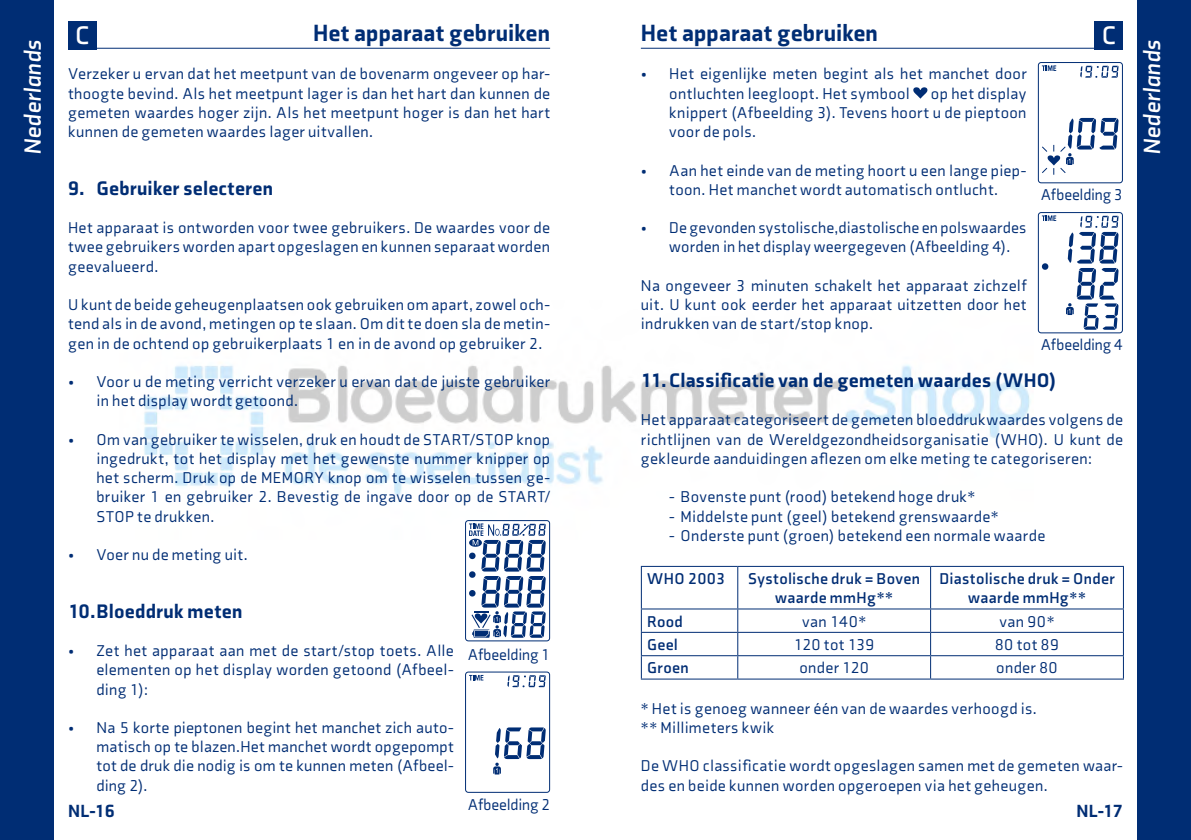
<style>
.page{position:relative;width:1191px;height:840px;background:#fff}
.page>*{position:absolute;margin:0;border:0;box-sizing:border-box;transform-origin:0 0}
.t1{font:700 26px "Axia";color:#fff}
.t2{font:900 24px "Axia";letter-spacing:.01em;color:#002d74}
.t3{font:italic 700 24px "Axia";letter-spacing:.01em;color:#fff}
.t4{font:900 20px "Axia";letter-spacing:.02em;color:#002d74}
.t5{font:900 18px "Axia";letter-spacing:-.015em;color:#002d74}
.t6{font:16px/19.2px "Axia";letter-spacing:.025em;color:#002d74;text-align:justify}
.t7{font:700 16px/19.2px "Axia";letter-spacing:.025em;color:#002d74;text-align:center}
.t8{font:16px "Axia";letter-spacing:-.005em;color:#002d74}
</style>
<div class="page">
<img style="left:144px;top:333px;width:927px;height:206px">
<div style="left:1137px;top:0;width:54px;height:839px;background:#002d74"></div>
<div style="left:0;top:0;width:54px;height:839px;background:#002d74"></div>
<hr style="left:641px;top:48px;width:482px;height:1px;background:#002d74">
<hr style="left:68px;top:48px;width:482px;height:1px;background:#002d74">
<div style="left:1094px;top:21px;width:29px;height:28px;background:#002d74"></div>
<div style="left:68px;top:21px;width:28px;height:28px;background:#002d74"></div>
<svg style="left:469px;top:523px;width:77px;height:114px"></svg>
<div style="left:465px;top:520px;width:85px;height:121px;border:1px solid #002d74;border-radius:3px"></div>
<svg style="left:913px;top:87px;width:14px;height:12px"></svg>
<svg style="left:493px;top:727px;width:53px;height:47px"></svg>
<svg style="left:507px;top:675px;width:39px;height:12px"></svg>
<svg style="left:469px;top:674px;width:14px;height:6px"></svg>
<div style="left:465px;top:671px;width:85px;height:121px;border:1px solid #002d74;border-radius:3px"></div>
<svg style="left:1080px;top:66px;width:38px;height:12px"></svg>
<svg style="left:1041px;top:65px;width:15px;height:6px"></svg>
<svg style="left:1042px;top:118px;width:76px;height:57px"></svg>
<div style="left:1037px;top:62px;width:86px;height:121px;border:1px solid #002d74;border-radius:3px"></div>
<svg style="left:1041px;top:263px;width:7px;height:7px"></svg>
<svg style="left:1066px;top:215px;width:52px;height:114px"></svg>
<svg style="left:1041px;top:215px;width:15px;height:6px"></svg>
<div style="left:1037px;top:212px;width:86px;height:121px;border:1px solid #002d74;border-radius:3px"></div>
<hr style="left:641px;top:565px;width:97px;height:1px;background:#002d74">
<hr style="left:641px;top:566px;width:1px;height:42px;background:#002d74">
<hr style="left:738px;top:565px;width:192px;height:1px;background:#002d74">
<hr style="left:737px;top:566px;width:1px;height:42px;background:#002d74">
<hr style="left:930px;top:565px;width:194px;height:1px;background:#002d74">
<hr style="left:930px;top:566px;width:1px;height:42px;background:#002d74">
<hr style="left:1123px;top:566px;width:1px;height:42px;background:#002d74">
<hr style="left:641px;top:608px;width:97px;height:1px;background:#002d74">
<hr style="left:738px;top:608px;width:192px;height:1px;background:#002d74">
<hr style="left:930px;top:608px;width:194px;height:1px;background:#002d74">
<hr style="left:641px;top:631px;width:97px;height:1px;background:#002d74">
<hr style="left:738px;top:631px;width:192px;height:1px;background:#002d74">
<hr style="left:930px;top:631px;width:194px;height:1px;background:#002d74">
<hr style="left:641px;top:654px;width:97px;height:1px;background:#002d74">
<svg style="left:641px;top:609px;width:1px;height:69px"></svg>
<hr style="left:738px;top:654px;width:192px;height:1px;background:#002d74">
<svg style="left:737px;top:609px;width:1px;height:69px"></svg>
<hr style="left:930px;top:654px;width:194px;height:1px;background:#002d74">
<svg style="left:930px;top:609px;width:1px;height:69px"></svg>
<svg style="left:1123px;top:609px;width:1px;height:69px"></svg>
<hr style="left:641px;top:678px;width:97px;height:1px;background:#002d74">
<hr style="left:738px;top:678px;width:192px;height:1px;background:#002d74">
<hr style="left:930px;top:678px;width:194px;height:1px;background:#002d74">
<h1 class="t1" style="left:75px;top:20px;width:16px">C</h1>
<h2 class="t2" style="left:313px;top:18px;width:239px">Het apparaat gebruiken</h2>
<h2 class="t2" style="left:641px;top:18px;width:239px">Het apparaat gebruiken</h2>
<h1 class="t1" style="left:1101px;top:20px;width:16px">C</h1>
<p class="t6" style="left:68px;top:64px;width:483px">Verzeker u ervan dat het meetpunt van de bovenarm ongeveer op har&shy;thoogte bevind. Als het meetpunt lager is dan het hart dan kunnen de gemeten waardes hoger zijn. Als het meetpunt hoger is dan het hart kunnen de gemeten waardes lager uitvallen.</p>
<h2 class="t3" style="left:18px;top:155px;width:117px;rotate:-90deg">Nederlands</h2>
<h2 class="t3" style="left:1137px;top:155px;width:117px;rotate:-90deg">Nederlands</h2>
<p class="t6" style="left:669px;top:64px;width:359px;text-indent:-28px">• Het eigenlijke meten begint als het manchet door ontluchten leegloopt. Het symbool</p>
<p class="t6" style="left:669px;top:84px;width:359px;text-indent:262px">op het display knippert (Afbeelding 3). Tevens hoort u de pieptoon voor de pols.</p>
<p class="t4" style="left:68px;top:175px;width:207px">9. Gebruiker selecteren</p>
<p class="t6" style="left:68px;top:218px;width:483px">Het apparaat is ontworden voor twee gebruikers. De waardes voor de twee gebruikers worden apart opgeslagen en kunnen separaat worden geevalueerd.</p>
<p class="t6" style="left:68px;top:295px;width:483px">U kunt de beide geheugenplaatsen ook gebruiken om apart, zowel och&shy;tend als in de avond, metingen op te slaan. Om dit te doen sla de metin&shy;gen in de ochtend op gebruikerplaats 1 en in de avond op gebruiker 2.</p>
<p class="t6" style="left:96px;top:372px;width:455px;text-indent:-28px">• Voor u de meting verricht verzeker u ervan dat de juiste gebruiker in het display wordt getoond.</p>
<p class="t6" style="left:96px;top:429px;width:455px;text-indent:-28px">• Om van gebruiker te wisselen, druk en houdt de START/STOP knop ingedrukt, tot het display met het gewenste nummer knipper op het scherm. Druk op de MEMORY knop om te wisselen tussen ge&shy;bruiker 1 en gebruiker 2. Bevestig de ingave door op de START/ STOP te drukken.</p>
<p class="t6" style="left:68px;top:544px;width:181px">• Voer nu de meting uit.</p>
<p class="t4" style="left:68px;top:598px;width:176px">10.Bloeddruk meten</p>
<p class="t6" style="left:96px;top:640px;width:359px;text-indent:-28px">• Zet het apparaat aan met de start/stop toets. Alle elementen op het display worden getoond (Afbeel&shy;ding 1):</p>
<p class="t6" style="left:96px;top:717px;width:359px;text-indent:-28px">• Na 5 korte pieptonen begint het manchet zich auto&shy;matisch op te blazen.Het manchet wordt opgepompt tot de druk die nodig is om te kunnen meten (Afbeel&shy;ding 2).</p>
<p class="t8" style="left:468px;top:644px;width:84px">Afbeelding 1</p>
<p class="t6" style="left:641px;top:160px;width:387px;text-align:center">• Aan het einde van de meting hoort u een lange piep&shy;toon. Het manchet wordt automatisch ontlucht.</p>
<p class="t6" style="left:669px;top:218px;width:359px;text-indent:-28px">• De gevonden systolische,diastolische en polswaardes worden in het display weergegeven (Afbeelding 4).</p>
<p class="t6" style="left:641px;top:276px;width:387px">Na ongeveer 3 minuten schakelt het apparaat zichzelf uit. U kunt ook eerder het apparaat uitzetten door het indrukken van de start/stop knop.</p>
<p class="t8" style="left:1040px;top:185px;width:84px">Afbeelding 3</p>
<p class="t8" style="left:1040px;top:335px;width:84px">Afbeelding 4</p>
<p class="t4" style="left:641px;top:367px;width:417px">11. Classificatie van de gemeten waardes (WHO)</p>
<p class="t6" style="left:641px;top:410px;width:483px">Het apparaat categoriseert de gemeten bloeddrukwaardes volgens de richtlijnen van de Wereldgezondheidsorganisatie (WHO). U kunt de gekleurde aanduidingen aflezen om elke meting te categoriseren:</p>
<p class="t6" style="left:669px;top:487px;width:308px">- Bovenste punt (rood) betekend hoge druk*</p>
<p class="t6" style="left:669px;top:506px;width:331px">- Middelste punt (geel) betekend grenswaarde*</p>
<p class="t6" style="left:669px;top:525px;width:377px">- Onderste punt (groen) betekend een normale waarde</p>
<p class="t7" style="left:647px;top:568px;width:80px">WHO 2003</p>
<p class="t7" style="left:748px;top:568px;width:173px">Systolische druk = Boven waarde mmHg**</p>
<p class="t7" style="left:939px;top:568px;width:177px">Diastolische druk = Onder waarde mmHg**</p>
<p class="t7" style="left:647px;top:611px;width:37px">Rood</p>
<p class="t6" style="left:802px;top:611px;width:66px">van 140*</p>
<p class="t6" style="left:999px;top:611px;width:56px">van 90*</p>
<p class="t7" style="left:647px;top:634px;width:33px">Geel</p>
<p class="t6" style="left:793px;top:634px;width:82px">120 tot 139</p>
<p class="t6" style="left:994px;top:634px;width:66px">80 tot 89</p>
<p class="t7" style="left:647px;top:658px;width:43px">Groen</p>
<p class="t6" style="left:799px;top:658px;width:71px">onder 120</p>
<p class="t6" style="left:996px;top:658px;width:63px">onder 80</p>
<p class="t6" style="left:641px;top:698px;width:397px">* Het is genoeg wanneer één van de waardes verhoogd is. ** Millimeters kwik</p>
<p class="t6" style="left:641px;top:756px;width:483px">De WHO classificatie wordt opgeslagen samen met de gemeten waar&shy;des en beide kunnen worden opgeroepen via het geheugen.</p>
<p class="t8" style="left:468px;top:794px;width:84px">Afbeelding 2</p>
<p class="t5" style="left:68px;top:799px;width:48px">NL-16</p>
<p class="t5" style="left:1076px;top:799px;width:48px">NL-17</p>
</div>
